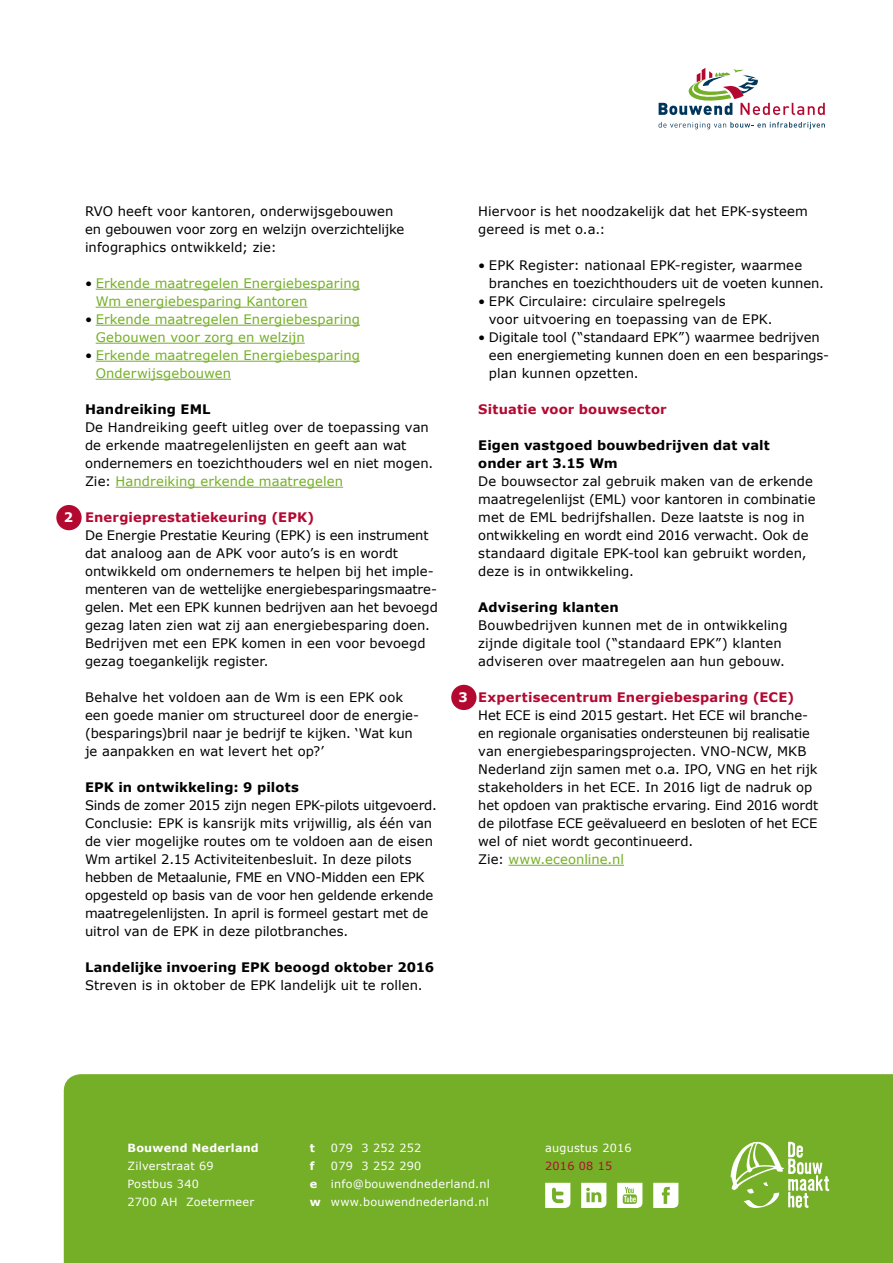
<style>
.page{position:relative;width:893px;height:1263px;background:#fff}
.page>*{position:absolute;margin:0;border:0;box-sizing:border-box;transform-origin:0 0}
.t1{font:13.2px/18px "Verdana";color:#000}
.t2{font:13.2px/18px "Verdana";letter-spacing:.01em;color:#74af27}
.t3{font:700 13.2px/18px "Verdana";letter-spacing:.01em;color:#000}
.t4{font:700 13.2px "Verdana";letter-spacing:.01em;color:#b30931}
.t5{font:11.25px/18px "Verdana";letter-spacing:.02em;color:#fff}
.t6{font:700 11.25px "Verdana";letter-spacing:.02em;color:#fff}
.t7{font:11.25px "Verdana";letter-spacing:.02em;color:#b30931}
.s1{color:#000}
.s2{color:#74af27}
.s3{font-weight:700;color:#fff}
.s4{font-weight:700;color:#b30931}
.s5{font-weight:700}
</style>
<div class="page">
<div style="left:56px;top:505px;width:26px;height:25px;background:#b30931;border-radius:50%"></div>
<div style="left:451px;top:685px;width:25px;height:25px;background:#b30931;border-radius:50%"></div>
<div style="left:64px;top:1074px;width:829px;height:189px;background:#74af27"></div>
<svg style="left:730px;top:1142px;width:99px;height:66px"></svg>
<svg style="left:581px;top:1183px;width:25px;height:25px"></svg>
<svg style="left:545px;top:1183px;width:25px;height:25px"></svg>
<svg style="left:653px;top:1183px;width:25px;height:25px"></svg>
<svg style="left:617px;top:1183px;width:25px;height:25px"></svg>
<svg style="left:659px;top:68px;width:166px;height:47px"></svg>
<svg style="left:659px;top:122px;width:166px;height:7px"></svg>
<hr style="left:96px;top:289px;width:264px;height:1px;background:#74af27">
<hr style="left:96px;top:307px;width:211px;height:1px;background:#74af27">
<hr style="left:96px;top:325px;width:264px;height:1px;background:#74af27">
<hr style="left:96px;top:343px;width:209px;height:1px;background:#74af27">
<hr style="left:96px;top:361px;width:264px;height:1px;background:#74af27">
<hr style="left:96px;top:379px;width:135px;height:1px;background:#74af27">
<hr style="left:116px;top:487px;width:227px;height:1px;background:#74af27">
<hr style="left:509px;top:865px;width:115px;height:1px;background:#74af27">
<p class="t1" style="left:85px;top:202px;width:321px">RVO heeft voor kantoren, onderwijsgebouwen en gebouwen voor zorg en welzijn overzichtelijke infographics ontwikkeld; zie:</p>
<p class="t2" style="left:96px;top:274px;width:266px;text-indent:-11px"><span class="s1">•</span> Erkende maatregelen Energiebesparing<br>Wm energiebesparing Kantoren</p>
<p class="t2" style="left:96px;top:310px;width:266px;text-indent:-11px"><span class="s1">•</span> Erkende maatregelen Energiebesparing<br>Gebouwen voor zorg en welzijn</p>
<p class="t2" style="left:96px;top:346px;width:266px;text-indent:-11px"><span class="s1">•</span> Erkende maatregelen Energiebesparing<br>Onderwijsgebouwen</p>
<p class="t3" style="left:85px;top:400px;width:127px">Handreiking EML</p>
<p class="t1" style="left:85px;top:418px;width:350px">De Handreiking geeft uitleg over de toepassing van de erkende maatregelenlijsten en geeft aan wat ondernemers en toezichthouders wel en niet mogen.<br>Zie: <span class="s2">Handreiking erkende maatregelen</span></p>
<p class="t1" style="left:85px;top:508px;width:354px;text-indent:-21px"><span class="s3">2</span> <span class="s4">Energieprestatiekeuring (EPK)<br></span>De Energie Prestatie Keuring (EPK) is een instrument dat analoog aan de APK voor auto’s is en wordt ontwikkeld om ondernemers te helpen bij het imple&shy;menteren van de wettelijke energiebesparingsmaatre&shy;gelen. Met een EPK kunnen bedrijven aan het bevoegd gezag laten zien wat zij aan energiebesparing doen.<br>Bedrijven met een EPK komen in een voor bevoegd gezag toegankelijk register.</p>
<p class="t1" style="left:85px;top:688px;width:336px">Behalve het voldoen aan de Wm is een EPK ook een goede manier om structureel door de energie-(besparings)bril naar je bedrijf te kijken. ‘Wat kun je aanpakken en wat levert het op?’</p>
<p class="t3" style="left:85px;top:778px;width:215px">EPK in ontwikkeling: 9 pilots</p>
<p class="t1" style="left:85px;top:796px;width:353px">Sinds de zomer 2015 zijn negen EPK-pilots uitgevoerd.<br>Conclusie: EPK is kansrijk mits vrijwillig, als één van de vier mogelijke routes om te voldoen aan de eisen Wm artikel 2.15 Activiteitenbesluit. In deze pilots hebben de Metaalunie, FME en VNO-Midden een EPK opgesteld op basis van de voor hen geldende erkende maatregelenlijsten. In april is formeel gestart met de uitrol van de EPK in deze pilotbranches.</p>
<p class="t3" style="left:85px;top:958px;width:351px">Landelijke invoering EPK beoogd oktober 2016</p>
<p class="t1" style="left:85px;top:976px;width:339px">Streven is in oktober de EPK landelijk uit te rollen.</p>
<p class="t1" style="left:478px;top:202px;width:331px">Hiervoor is het noodzakelijk dat het EPK-systeem gereed is met o.a.:</p>
<p class="t1" style="left:489px;top:256px;width:337px;text-indent:-11px">• EPK Register: nationaal EPK-register, waarmee branches en toezichthouders uit de voeten kunnen.</p>
<p class="t1" style="left:489px;top:292px;width:285px;text-indent:-11px">• EPK Circulaire: circulaire spelregels<br>voor uitvoering en toepassing van de EPK.</p>
<p class="t1" style="left:489px;top:328px;width:342px;text-indent:-11px">• Digitale tool (“standaard EPK”) waarmee bedrijven een energiemeting kunnen doen en een besparings&shy;plan kunnen opzetten.</p>
<p class="t4" style="left:478px;top:400px;width:190px">Situatie voor bouwsector</p>
<p class="t3" style="left:478px;top:436px;width:293px">Eigen vastgoed bouwbedrijven dat valt onder art 3.15 Wm</p>
<p class="t1" style="left:478px;top:472px;width:339px">De bouwsector zal gebruik maken van de erkende maatregelenlijst (EML) voor kantoren in combinatie met de EML bedrijfshallen. Deze laatste is nog in ontwikkeling en wordt eind 2016 verwacht. Ook de standaard digitale EPK-tool kan gebruikt worden, deze is in ontwikkeling.</p>
<p class="t3" style="left:478px;top:598px;width:142px">Advisering klanten</p>
<p class="t1" style="left:478px;top:616px;width:311px">Bouwbedrijven kunnen met de in ontwikkeling zijnde digitale tool (“standaard EPK”) klanten adviseren over maatregelen aan hun gebouw.</p>
<p class="t1" style="left:478px;top:688px;width:341px;text-indent:-20px"><span class="s3">3</span> <span class="s4">Expertisecentrum Energiebesparing (ECE)<br></span>Het ECE is eind 2015 gestart. Het ECE wil branche&shy;en regionale organisaties ondersteunen bij realisatie van energiebesparingsprojecten. VNO-NCW, MKB Nederland zijn samen met o.a. IPO, VNG en het rijk stakeholders in het ECE. In 2016 ligt de nadruk op het opdoen van praktische ervaring. Eind 2016 wordt de pilotfase ECE geëvalueerd en besloten of het ECE wel of niet wordt gecontinueerd.<br>Zie: <span class="s2">www.eceonline.nl</span></p>
<p class="t6" style="left:128px;top:1140px;width:133px">Bouwend Nederland</p>
<p class="t5" style="left:128px;top:1157px;width:128px">Zilverstraat 69<br>Postbus 340<br>2700 AH Zoetermeer</p>
<p class="t6" style="left:310px;top:1140px;width:7px">t</p>
<p class="t5" style="left:331px;top:1139px;width:92px">079 3 252 252</p>
<p class="t6" style="left:310px;top:1158px;width:6px">f</p>
<p class="t5" style="left:310px;top:1157px;width:182px;text-indent:21px">079 3 252 290<br><span class="s5">e</span> info@bouwendnederland.nl <span class="s5">w</span> www.bouwendnederland.nl</p>
<p class="t5" style="left:545px;top:1139px;width:88px">augustus 2016</p>
<p class="t7" style="left:545px;top:1158px;width:69px">2016 08 15</p>
</div>
